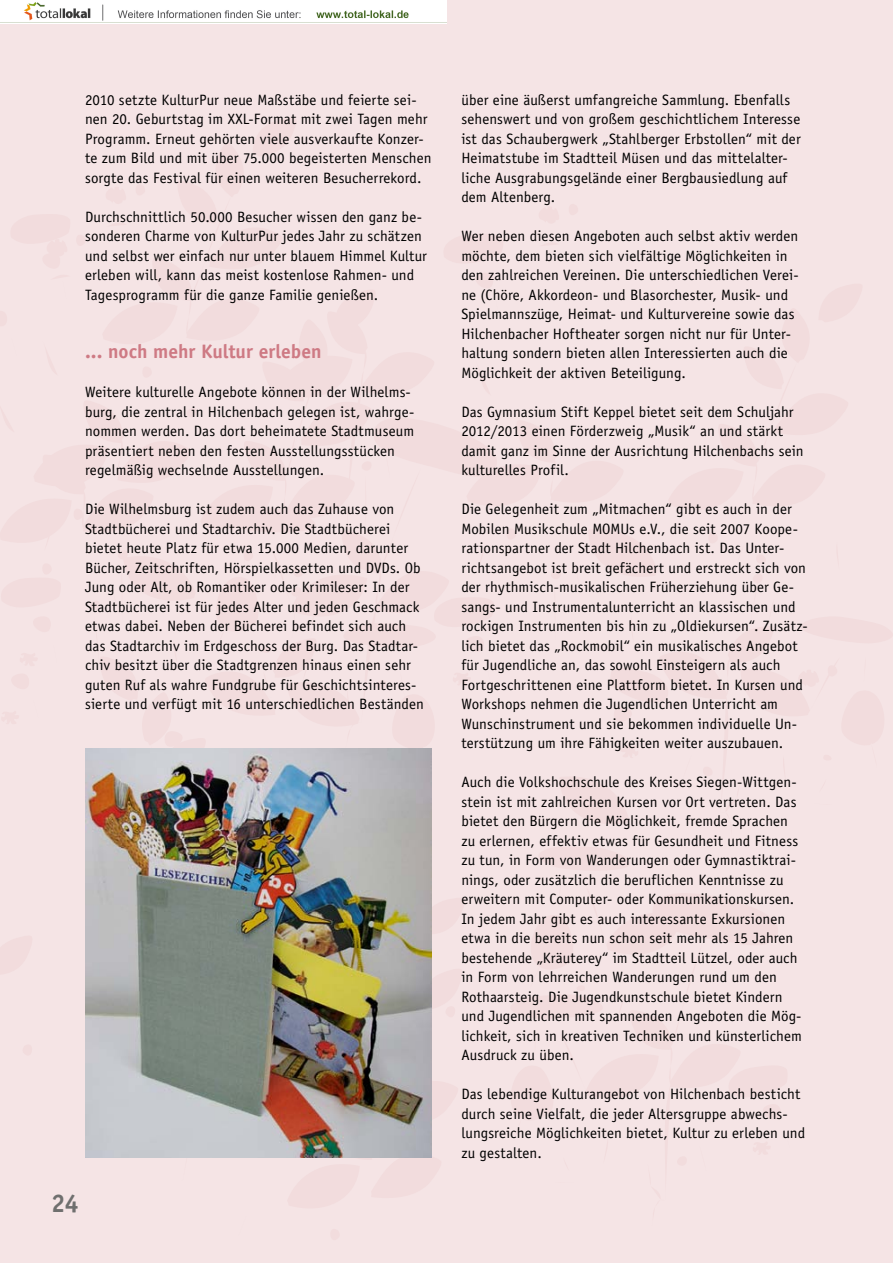
<style>
.page{position:relative;width:893px;height:1263px;background:#f5e4e5}
.page>*{position:absolute;margin:0;border:0;box-sizing:border-box;transform-origin:0 0}
.t1{font:700 25.5px "Officina Sans";color:#6f6f6e}
.fliess_fett{font:700 19.5px "Officina Sans";color:#ce7a84}
.Fliesstext{font:15px/19.5px "Officina Sans";letter-spacing:.005em;color:#000}
</style>
<div class="page">
<img style="left:86px;top:748px;width:346px;height:410px">
<img style="left:0;top:0;width:446px;height:24px">
<p class="Fliesstext" style="left:85px;top:90px;width:348px">2010 setzte KulturPur neue Maßstäbe und feierte sei&shy;nen 20. Geburtstag im XXL-Format mit zwei Tagen mehr Programm. Erneut gehörten viele ausverkaufte Konzer&shy;te zum Bild und mit über 75.000 begeisterten Menschen sorgte das Festival für einen weiteren Besucherrekord.</p>
<p class="Fliesstext" style="left:85px;top:207px;width:343px">Durchschnittlich 50.000 Besucher wissen den ganz be&shy;sonderen Charme von KulturPur jedes Jahr zu schätzen und selbst wer einfach nur unter blauem Himmel Kultur erleben will, kann das meist kostenlose Rahmen- und Tagesprogramm für die ganze Familie genießen.</p>
<p class="fliess_fett" style="left:85px;top:339px;width:238px">... noch mehr Kultur erleben</p>
<p class="Fliesstext" style="left:85px;top:382px;width:331px">Weitere kulturelle Angebote können in der Wilhelms&shy;burg, die zentral in Hilchenbach gelegen ist, wahrge&shy;nommen werden. Das dort beheimatete Stadtmuseum präsentiert neben den festen Ausstellungsstücken regelmäßig wechselnde Ausstellungen.</p>
<p class="Fliesstext" style="left:85px;top:499px;width:340px">Die Wilhelmsburg ist zudem auch das Zuhause von Stadtbücherei und Stadtarchiv. Die Stadtbücherei bietet heute Platz für etwa 15.000 Medien, darunter Bücher, Zeitschriften, Hörspielkassetten und DVDs. Ob Jung oder Alt, ob Romantiker oder Krimileser: In der Stadtbücherei ist für jedes Alter und jeden Geschmack etwas dabei. Neben der Bücherei befindet sich auch das Stadtarchiv im Erdgeschoss der Burg. Das Stadtar&shy;chiv besitzt über die Stadtgrenzen hinaus einen sehr guten Ruf als wahre Fundgrube für Geschichtsinteres&shy;sierte und verfügt mit 16 unterschiedlichen Beständen</p>
<p class="t1" style="left:51px;top:1187px;width:29px">24</p>
<p class="Fliesstext" style="left:461px;top:90px;width:341px">über eine äußerst umfangreiche Sammlung. Ebenfalls sehenswert und von großem geschichtlichem Interesse ist das Schaubergwerk „Stahlberger Erbstollen“ mit der Heimatstube im Stadtteil Müsen und das mittelalter&shy;liche Ausgrabungsgelände einer Bergbausiedlung auf dem Altenberg.</p>
<p class="Fliesstext" style="left:461px;top:226px;width:339px">Wer neben diesen Angeboten auch selbst aktiv werden möchte, dem bieten sich vielfältige Möglichkeiten in den zahlreichen Vereinen. Die unterschiedlichen Verei&shy;ne (Chöre, Akkordeon- und Blasorchester, Musik- und Spielmannszüge, Heimat- und Kulturvereine sowie das Hilchenbacher Hoftheater sorgen nicht nur für Unter&shy;haltung sondern bieten allen Interessierten auch die Möglichkeit der aktiven Beteiligung.</p>
<p class="Fliesstext" style="left:461px;top:402px;width:344px">Das Gymnasium Stift Keppel bietet seit dem Schuljahr 2012/2013 einen Förderzweig „Musik“ an und stärkt damit ganz im Sinne der Ausrichtung Hilchenbachs sein kulturelles Profil.</p>
<p class="Fliesstext" style="left:461px;top:499px;width:348px">Die Gelegenheit zum „Mitmachen“ gibt es auch in der Mobilen Musikschule MOMUs e.V., die seit 2007 Koope&shy;rationspartner der Stadt Hilchenbach ist. Das Unter&shy;richtsangebot ist breit gefächert und erstreckt sich von der rhythmisch-musikalischen Früherziehung über Ge&shy;sangs- und Instrumentalunterricht an klassischen und rockigen Instrumenten bis hin zu „Oldiekursen“. Zusätz&shy;lich bietet das „Rockmobil“ ein musikalisches Angebot für Jugendliche an, das sowohl Einsteigern als auch Fortgeschrittenen eine Plattform bietet. In Kursen und Workshops nehmen die Jugendlichen Unterricht am Wunschinstrument und sie bekommen individuelle Un&shy;terstützung um ihre Fähigkeiten weiter auszubauen.</p>
<p class="Fliesstext" style="left:461px;top:772px;width:342px">Auch die Volkshochschule des Kreises Siegen-Wittgen&shy;stein ist mit zahlreichen Kursen vor Ort vertreten. Das bietet den Bürgern die Möglichkeit, fremde Sprachen zu erlernen, effektiv etwas für Gesundheit und Fitness zu tun, in Form von Wanderungen oder Gymnastiktrai&shy;nings, oder zusätzlich die beruflichen Kenntnisse zu erweitern mit Computer- oder Kommunikationskursen.<br>In jedem Jahr gibt es auch interessante Exkursionen etwa in die bereits nun schon seit mehr als 15 Jahren bestehende „Kräuterey“ im Stadtteil Lützel, oder auch in Form von lehrreichen Wanderungen rund um den Rothaarsteig. Die Jugendkunstschule bietet Kindern und Jugendlichen mit spannenden Angeboten die Mög&shy;lichkeit, sich in kreativen Techniken und künsterlichem Ausdruck zu üben.</p>
<p class="Fliesstext" style="left:461px;top:1084px;width:345px">Das lebendige Kulturangebot von Hilchenbach besticht durch seine Vielfalt, die jeder Altersgruppe abwechs&shy;lungsreiche Möglichkeiten bietet, Kultur zu erleben und zu gestalten.</p>
</div>
